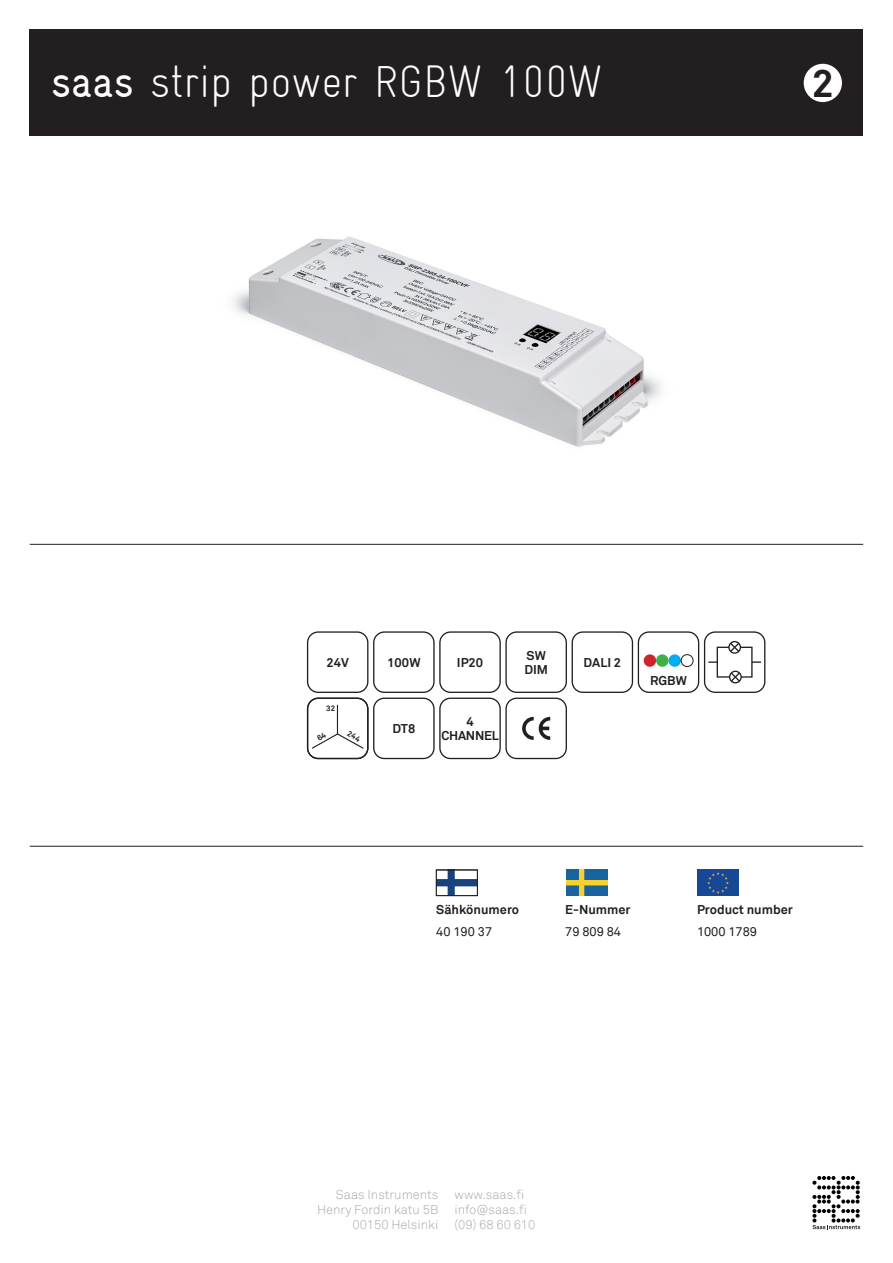
<style>
.page{position:relative;width:893px;height:1263px;background:#fff}
.page>*{position:absolute;margin:0;border:0;box-sizing:border-box;transform-origin:0 0}
.t1{font:300 condensed 45px "Gravur";color:#fff}
.t2{font:700 39px "Akkurat";color:#231f20}
.t3{font:300 12.75px/15.3px "Akkurat";color:#a8a9ad;text-align:right}
.t4{font:700 12.75px/14.2px "Akkurat";color:#231f20}
.t5{font:12.75px "Akkurat";color:#231f20}
.t6{font:700 12.75px/14.2px "Akkurat";letter-spacing:-.02em;color:#231f20;text-align:center}
.t7{font:700 7.8px "Akkurat";color:#231f20}
.s1{font-weight:400}
</style>
<div class="page">
<div style="left:30px;top:30px;width:833px;height:106px;background:#231f20"></div>
<div style="left:804px;top:64px;width:38px;height:38px;background:#fff;border-radius:50%"></div>
<div style="left:572px;top:631px;width:61px;height:62px;border:1px solid #231f20;border-radius:11px"></div>
<img style="left:697px;top:870px;width:41px;height:26px">
<img style="left:438px;top:872px;width:37px;height:22px">
<div style="left:436px;top:870px;width:42px;height:26px;border:1px solid #231f20"></div>
<img style="left:567px;top:870px;width:41px;height:26px">
<hr style="left:30px;top:544px;width:833px;height:1px;background:#231f20">
<hr style="left:30px;top:846px;width:833px;height:1px;background:#231f20">
<div style="left:307px;top:631px;width:61px;height:62px;border:1px solid #231f20;border-radius:11px"></div>
<div style="left:373px;top:631px;width:62px;height:62px;border:1px solid #231f20;border-radius:11px"></div>
<div style="left:439px;top:631px;width:62px;height:62px;border:1px solid #231f20;border-radius:11px"></div>
<div style="left:505px;top:631px;width:62px;height:62px;border:1px solid #231f20;border-radius:11px"></div>
<svg style="left:812px;top:1176px;width:48px;height:53px"></svg>
<div style="left:638px;top:631px;width:61px;height:62px;border:1px solid #231f20;border-radius:11px"></div>
<div style="left:439px;top:698px;width:62px;height:61px;border:1px solid #231f20;border-radius:11px"></div>
<div style="left:307px;top:698px;width:61px;height:61px;border:1px solid #231f20;border-radius:11px"></div>
<svg style="left:753px;top:661px;width:8px;height:2px"></svg>
<svg style="left:708px;top:661px;width:9px;height:2px"></svg>
<div style="left:717px;top:647px;width:36px;height:31px;border:1px solid #231f20"></div>
<div style="left:728px;top:641px;width:13px;height:13px;border:1px solid #231f20;border-radius:50%"></div>
<svg style="left:729px;top:641px;width:12px;height:12px"></svg>
<div style="left:729px;top:671px;width:13px;height:12px;border:1px solid #231f20;border-radius:50%"></div>
<svg style="left:729px;top:671px;width:12px;height:12px"></svg>
<div style="left:704px;top:631px;width:61px;height:62px;border:1px solid #231f20;border-radius:11px"></div>
<div style="left:668px;top:654px;width:13px;height:13px;background:#00aeef;border-radius:50%"></div>
<div style="left:656px;top:654px;width:12px;height:13px;background:#40ae49;border-radius:50%"></div>
<div style="left:644px;top:654px;width:12px;height:13px;background:#d1232a;border-radius:50%"></div>
<div style="left:681px;top:654px;width:12px;height:13px;border:1px solid #231f20;border-radius:50%"></div>
<img style="left:233px;top:236px;width:428px;height:211px">
<div style="left:373px;top:698px;width:62px;height:61px;border:1px solid #231f20;border-radius:11px"></div>
<svg style="left:522px;top:716px;width:29px;height:24px"></svg>
<div style="left:505px;top:698px;width:62px;height:61px;border:1px solid #231f20;border-radius:11px"></div>
<svg style="left:312px;top:705px;width:52px;height:44px"></svg>
<h1 class="t1" style="left:51px;top:57px;width:553px"><span class="s1">saas</span> strip power RGBW 100W</h1>
<h2 class="t2" style="left:812px;top:59px;width:24px">2</h2>
<p class="t4" style="left:327px;top:655px;width:24px">24V</p>
<p class="t4" style="left:387px;top:655px;width:35px">100W</p>
<p class="t4" style="left:457px;top:655px;width:28px">IP20</p>
<p class="t7" style="left:326px;top:703px;width:10px">32</p>
<p class="t4" style="left:392px;top:721px;width:24px">DT8</p>
<p class="t6" style="left:441px;top:714px;width:59px">4<br>CHANNEL</p>
<p class="t4" style="left:524px;top:648px;width:25px">SW<br>DIM</p>
<p class="t4" style="left:584px;top:655px;width:39px">DALI 2</p>
<p class="t4" style="left:650px;top:674px;width:38px">RGBW</p>
<p class="t4" style="left:436px;top:902px;width:84px">Sähkönumero</p>
<p class="t5" style="left:436px;top:924px;width:57px">40 190 37</p>
<p class="t4" style="left:565px;top:902px;width:67px">E-Nummer</p>
<p class="t4" style="left:697px;top:902px;width:97px">Product number</p>
<p class="t5" style="left:697px;top:924px;width:62px">1000 1789</p>
<p class="t5" style="left:565px;top:924px;width:57px">79 809 84</p>
<p class="t3" style="left:317px;top:1187px;width:123px">Saas Instruments<br>Henry Fordin katu 5B<br>00150 Helsinki</p>
<p class="t3" style="left:455px;top:1187px;width:82px;text-align:left">www.saas.fi info@saas.fi (09) 68 60 610</p>
</div>
